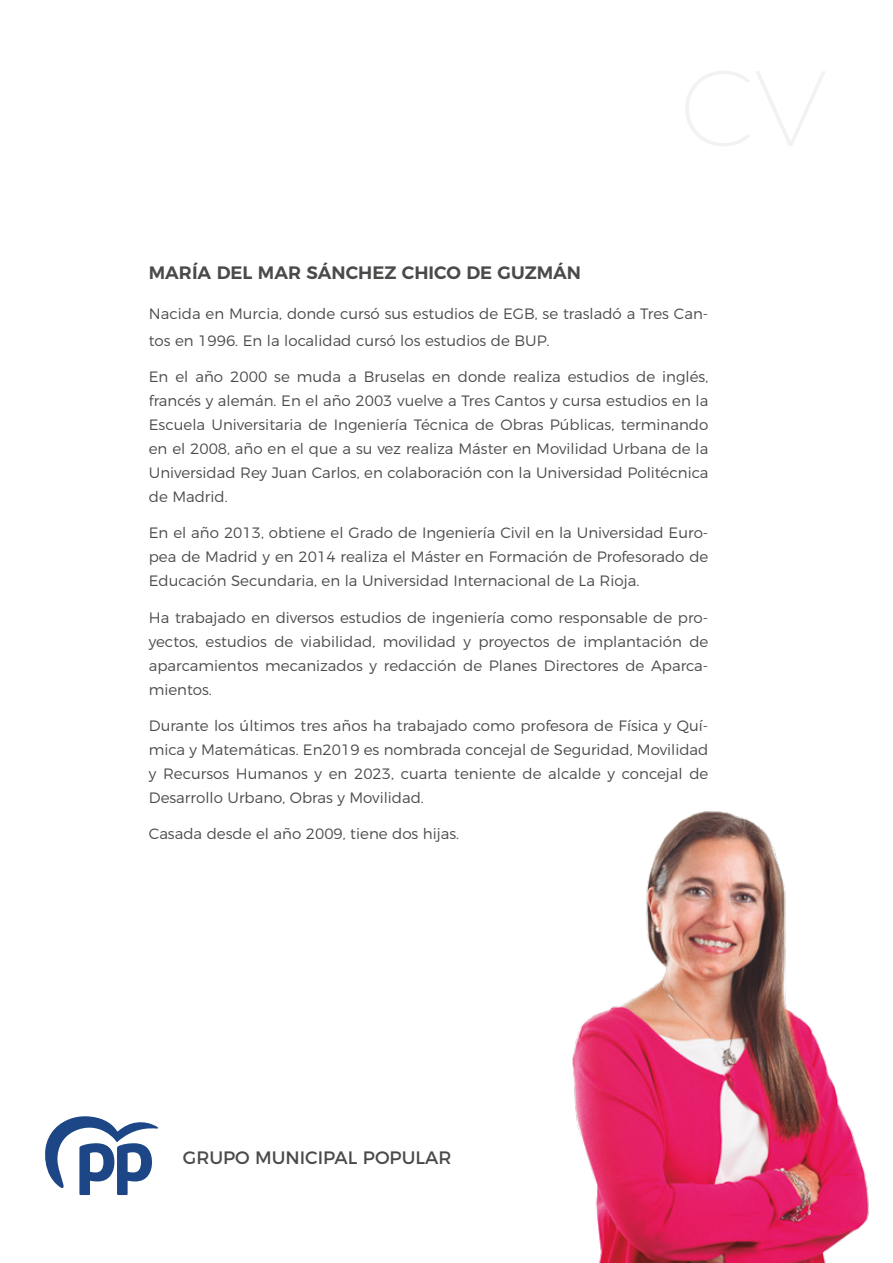
<style>
.page{position:relative;width:893px;height:1263px;background:#fff}
.page>*{position:absolute;margin:0;border:0;box-sizing:border-box;transform-origin:0 0}
.t1{font:600 18px "Montserrat";color:#4a4a49}
.t2{font:18px "Montserrat";color:#4a4a49}
.t3{font:300 15px/24px "Montserrat";color:#4a4a49;text-align:justify}
</style>
<div class="page">
<svg style="left:45px;top:1116px;width:113px;height:79px"></svg>
<img style="left:572px;top:811px;width:297px;height:452px">
<p class="t1" style="left:149px;top:258px;width:434px">MARÍA DEL MAR SÁNCHEZ CHICO DE GUZMÁN</p>
<p class="t3" style="left:149px;top:299px;width:561px;line-height:27px">Nacida en Murcia, donde cursó sus estudios de EGB, se trasladó a Tres Can&shy;tos en 1996. En la localidad cursó los estudios de BUP.</p>
<p class="t3" style="left:149px;top:364px;width:561px">En el año 2000 se muda a Bruselas en donde realiza estudios de inglés, francés y alemán. En el año 2003 vuelve a Tres Cantos y cursa estudios en la Escuela Universitaria de Ingeniería Técnica de Obras Públicas, terminando en el 2008, año en el que a su vez realiza Máster en Movilidad Urbana de la Universidad Rey Juan Carlos, en colaboración con la Universidad Politécnica de Madrid.</p>
<p class="t3" style="left:149px;top:520px;width:561px">En el año 2013, obtiene el Grado de Ingeniería Civil en la Universidad Euro&shy;pea de Madrid y en 2014 realiza el Máster en Formación de Profesorado de Educación Secundaria, en la Universidad Internacional de La Rioja.</p>
<p class="t3" style="left:149px;top:604px;width:561px">Ha trabajado en diversos estudios de ingeniería como responsable de pro&shy;yectos, estudios de viabilidad, movilidad y proyectos de implantación de aparcamientos mecanizados y redacción de Planes Directores de Aparca&shy;mientos.</p>
<p class="t3" style="left:149px;top:712px;width:561px">Durante los últimos tres años ha trabajado como profesora de Física y Quí&shy;mica y Matemáticas. En2019 es nombrada concejal de Seguridad, Movilidad y Recursos Humanos y en 2023, cuarta teniente de alcalde y concejal de Desarrollo Urbano, Obras y Movilidad.</p>
<p class="t3" style="left:149px;top:820px;width:312px">Casada desde el año 2009, tiene dos hijas.</p>
<p class="t2" style="left:183px;top:1143px;width:270px">GRUPO MUNICIPAL POPULAR</p>
</div>
